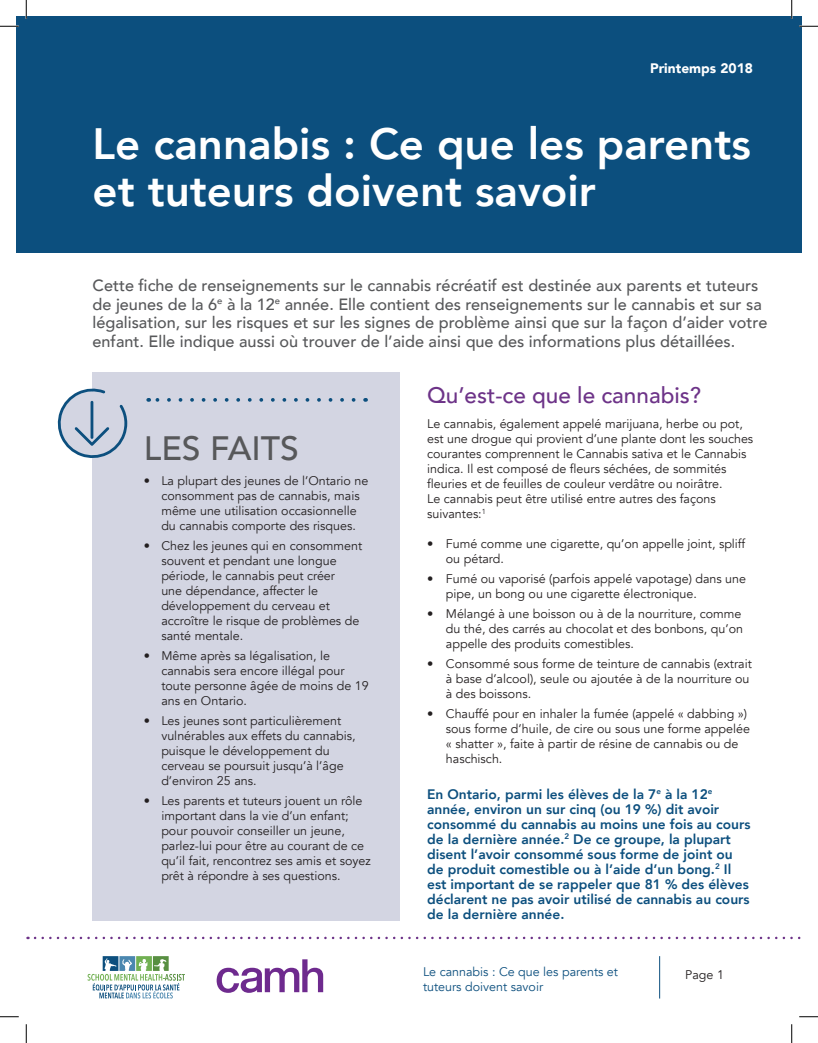
<style>
.page{position:relative;width:818px;height:1043px;background:#fff}
.page>*{position:absolute;margin:0;border:0;box-sizing:border-box;transform-origin:0 0}
.t1{font:800 43.75px/47.5px "Avenir";color:#fff}
.t2{font:500 33.75px "Avenir";color:#57585a}
.h3_-_purple{font:500 22.5px "Avenir";color:#6d3388}
.h3_-_black_80__tint{font:500 16.25px/18.8px "Avenir";color:#57585a}
.t3{font:800 13.75px/15px "Avenir";color:#0c4f7e}
.t4{font:900 13.75px "Avenir";color:#fff}
.t5{font:12.5px/15px "Avenir";color:#231f20}
.t6{font:12.5px/15px "Avenir";color:#0c4f7e}
</style>
<div class="page">
<svg style="left:87px;top:956px;width:98px;height:42px"></svg>
<svg style="left:217px;top:959px;width:106px;height:33px"></svg>
<div style="left:92px;top:372px;width:308px;height:548px;background:#d3d5e2"></div>
<div style="left:16px;top:16px;width:785px;height:237px;background:#0c4f7e"></div>
<svg style="left:148px;top:398px;width:205px;height:4px"></svg>
<svg style="left:57px;top:388px;width:70px;height:70px"></svg>
<svg style="left:35px;top:936px;width:766px;height:3px"></svg>
<hr style="left:659px;top:956px;width:1px;height:42px;background:#0c4f7e">
<svg style="left:0;top:25px;width:19px;height:2px"></svg>
<svg style="left:799px;top:25px;width:19px;height:2px"></svg>
<svg style="left:0;top:1016px;width:19px;height:1px"></svg>
<svg style="left:799px;top:1016px;width:19px;height:1px"></svg>
<svg style="left:25px;top:0;width:2px;height:19px"></svg>
<svg style="left:25px;top:1024px;width:2px;height:18px"></svg>
<svg style="left:790px;top:0;width:2px;height:19px"></svg>
<svg style="left:791px;top:1024px;width:1px;height:18px"></svg>
<h1 class="t4" style="left:650px;top:56px;width:104px">Printemps 2018</h1>
<h1 class="t1" style="left:92px;top:120px;width:659px">Le cannabis : Ce que les parents et tuteurs doivent savoir</h1>
<p class="h3_-_black_80__tint" style="left:92px;top:275px;width:676px">Cette fiche de renseignements sur le cannabis récréatif est destinée aux parents et tuteurs de jeunes de la 6<sup>e</sup> à la 12<sup>e</sup> année. Elle contient des renseignements sur le cannabis et sur sa légalisation, sur les risques et sur les signes de problème ainsi que sur la façon d’aider votre enfant. Elle indique aussi où trouver de l’aide ainsi que des informations plus détaillées.</p>
<p class="t2" style="left:144px;top:419px;width:157px">LES FAITS</p>
<p class="t5" style="left:161px;top:473px;width:208px;text-indent:-18px">• La plupart des jeunes de l’Ontario ne consomment pas de cannabis, mais même une utilisation occasionnelle du cannabis comporte des risques.</p>
<p class="t5" style="left:161px;top:538px;width:202px;text-indent:-18px">• Chez les jeunes qui en consomment souvent et pendant une longue période, le cannabis peut créer<br>une dépendance, affecter le développement du cerveau et accroître le risque de problèmes de santé mentale.</p>
<p class="t5" style="left:161px;top:648px;width:209px;text-indent:-18px">• Même après sa légalisation, le cannabis sera encore illégal pour toute personne âgée de moins de 19 ans en Ontario.</p>
<p class="t5" style="left:161px;top:713px;width:196px;text-indent:-18px">• Les jeunes sont particulièrement vulnérables aux effets du cannabis, puisque le développement du cerveau se poursuit jusqu’à l’âge d’environ 25 ans.</p>
<p class="t5" style="left:161px;top:793px;width:211px;text-indent:-18px">• Les parents et tuteurs jouent un rôle important dans la vie d’un enfant; pour pouvoir conseiller un jeune, parlez-lui pour être au courant de ce qu’il fait, rencontrez ses amis et soyez prêt à répondre à ses questions.</p>
<p class="h3_-_purple" style="left:427px;top:376px;width:275px">Qu’est-ce que le cannabis?</p>
<p class="t5" style="left:427px;top:417px;width:327px">Le cannabis, également appelé marijuana, herbe ou pot, est une drogue qui provient d’une plante dont les souches courantes comprennent le Cannabis sativa et le Cannabis indica. Il est composé de fleurs séchées, de sommités fleuries et de feuilles de couleur verdâtre ou noirâtre.<br>Le cannabis peut être utilisé entre autres des façons suivantes:<sup>1</sup></p>
<p class="t5" style="left:446px;top:537px;width:301px;text-indent:-19px">• Fumé comme une cigarette, qu’on appelle joint, spliff ou pétard.</p>
<p class="t5" style="left:446px;top:572px;width:302px;text-indent:-19px">• Fumé ou vaporisé (parfois appelé vapotage) dans une pipe, un bong ou une cigarette électronique.</p>
<p class="t5" style="left:446px;top:607px;width:299px;text-indent:-19px">• Mélangé à une boisson ou à de la nourriture, comme du thé, des carrés au chocolat et des bonbons, qu’on appelle des produits comestibles.</p>
<p class="t5" style="left:446px;top:657px;width:307px;text-indent:-19px">• Consommé sous forme de teinture de cannabis (extrait à base d’alcool), seule ou ajoutée à de la nourriture ou à des boissons.</p>
<p class="t5" style="left:446px;top:707px;width:305px;text-indent:-19px">• Chauffé pour en inhaler la fumée (appelé « dabbing ») sous forme d’huile, de cire ou sous une forme appelée « shatter », faite à partir de résine de cannabis ou de haschisch.</p>
<p class="t3" style="left:427px;top:786px;width:325px">En Ontario, parmi les élèves de la 7<sup>e</sup> à la 12<sup>e </sup>année, environ un sur cinq (ou 19 %) dit avoir consommé du cannabis au moins une fois au cours de la dernière année.<sup>2</sup> De ce groupe, la plupart disent l’avoir consommé sous forme de joint ou de produit comestible ou à l’aide d’un bong.<sup>2</sup> Il est important de se rappeler que 81 % des élèves déclarent ne pas avoir utilisé de cannabis au cours de la dernière année.</p>
<p class="t6" style="left:423px;top:964px;width:196px">Le cannabis : Ce que les parents et tuteurs doivent savoir</p>
<p class="t5" style="left:685px;top:967px;width:40px">Page 1</p>
</div>
